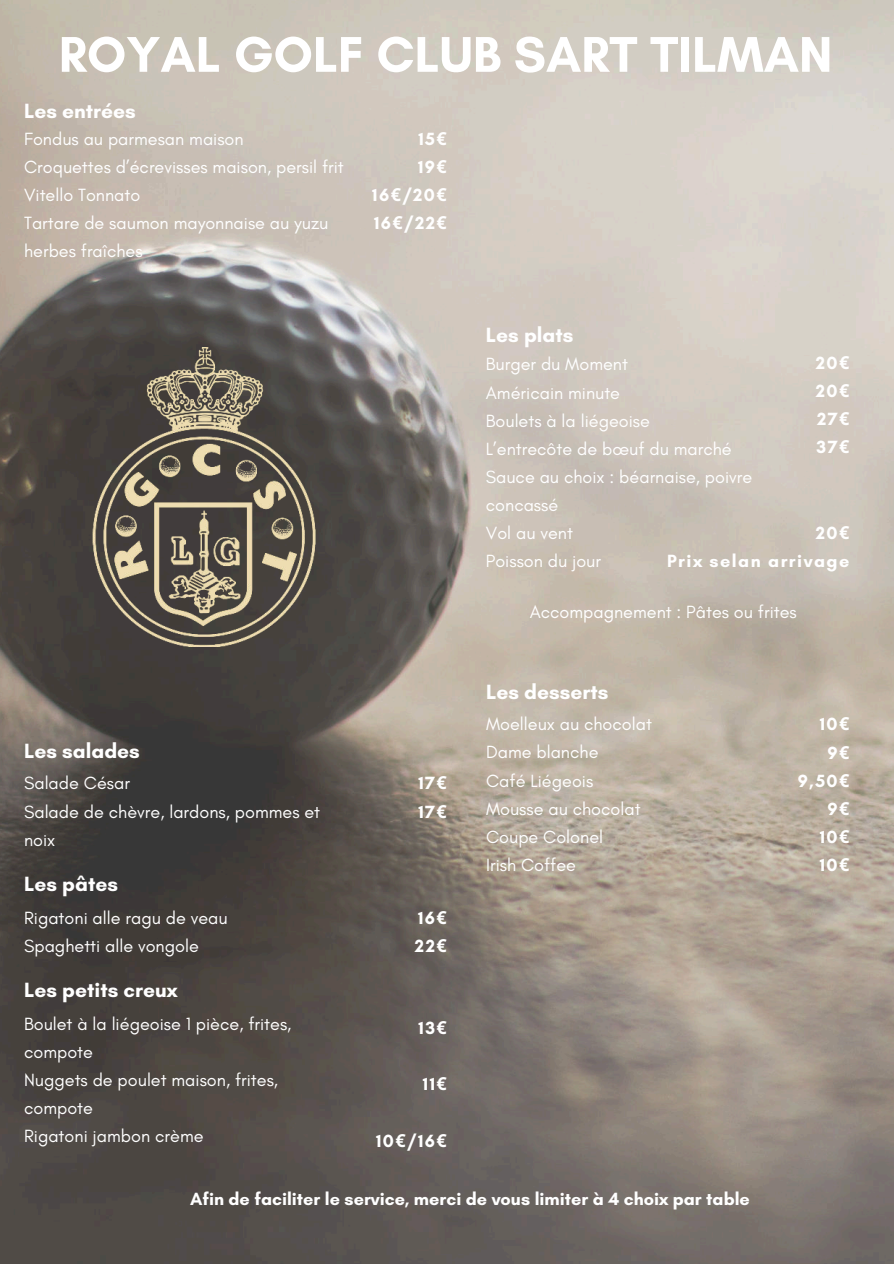
<style>
.page{position:relative;width:894px;height:1264px;background:#fff}
.page>*{position:absolute;margin:0;border:0;box-sizing:border-box;transform-origin:0 0}
.t1{font:700 51.15px "Glacial Indifference";color:#fff}
.t2{font:700 21px "Glacial Indifference";color:#fff}
.t3{font:18px/28.2px "Glacial Indifference";color:#fff}
.t4{font:700 18px/28.2px "Glacial Indifference";color:#fff}
.t5{font:700 18px/28.2px "Glacial Indifference";letter-spacing:.08em;color:#fff;text-align:right}
.s1{font-family:"Noto Sans"}
</style>
<div class="page">
<img style="left:0;top:0;width:893px;height:1263px">
<img style="left:89px;top:347px;width:230px;height:299px">
<h1 class="t1" style="left:59px;top:23px;width:775px">ROYAL GOLF CLUB SART TILMAN</h1>
<p class="t2" style="left:24px;top:98px;width:113px">Les entrées</p>
<p class="t3" style="left:24px;top:125px;width:321px">Fondus au parmesan maison<br>Croquettes d’écrevisses maison, persil frit<br>Vitello Tonnato<br>Tartare de saumon mayonnaise au yuzu herbes fraîches</p>
<p class="t5" style="left:372px;top:124px;width:76px">15<span class="s1">€<br></span>19<span class="s1">€<br></span>16<span class="s1">€</span>/20<span class="s1">€<br></span>16<span class="s1">€</span>/22<span class="s1">€</span></p>
<p class="t2" style="left:24px;top:738px;width:117px">Les salades</p>
<p class="t3" style="left:24px;top:769px;width:297px">Salade César<br>Salade de chèvre, lardons, pommes et noix</p>
<p class="t4" style="left:418px;top:769px;width:30px">17<span class="s1">€<br></span>17<span class="s1">€</span></p>
<p class="t2" style="left:24px;top:871px;width:95px">Les pâtes</p>
<p class="t3" style="left:24px;top:904px;width:205px">Rigatoni alle ragu de veau<br>Spaghetti alle vongole</p>
<p class="t4" style="left:415px;top:903px;width:33px">16<span class="s1">€<br></span>22<span class="s1">€</span></p>
<p class="t2" style="left:24px;top:976px;width:155px">Les petits creux</p>
<p class="t3" style="left:24px;top:1009px;width:269px">Boulet à la liégeoise 1 pièce, frites, compote<br>Nuggets de poulet maison, frites, compote<br>Rigatoni jambon crème</p>
<p class="t4" style="left:418px;top:1013px;width:30px">13<span class="s1">€</span></p>
<p class="t4" style="left:423px;top:1070px;width:25px">11<span class="s1">€</span></p>
<p class="t4" style="left:376px;top:1126px;width:72px">10<span class="s1">€</span>/16<span class="s1">€</span></p>
<p class="t2" style="left:485px;top:321px;width:89px">Les plats</p>
<p class="t4" style="left:815px;top:348px;width:35px;text-align:justify">20<span class="s1">€ </span>20<span class="s1">€ </span>27<span class="s1">€ </span>37<span class="s1">€</span></p>
<p class="t3" style="left:485px;top:351px;width:268px">Burger du Moment<br>Américain minute<br>Boulets à la liégeoise<br>L’entrecôte de bœuf du marché<br>Sauce au choix : béarnaise, poivre concassé<br>Vol au vent<br>Poisson du jour</p>
<p class="t5" style="left:667px;top:519px;width:184px">20<span class="s1">€<br></span>Prix selan arrivage</p>
<p class="t3" style="left:529px;top:598px;width:268px">Accompagnement : Pâtes ou frites</p>
<p class="t2" style="left:486px;top:679px;width:124px">Les desserts</p>
<p class="t3" style="left:486px;top:710px;width:167px">Moelleux au chocolat<br>Dame blanche<br>Café Liégeois<br>Mousse au chocolat<br>Coupe Colonel<br>Irish Coffee</p>
<p class="t4" style="left:797px;top:710px;width:53px;text-align:right">10<span class="s1">€<br></span>9<span class="s1">€<br></span>9,50<span class="s1">€<br></span>9<span class="s1">€<br></span>10<span class="s1">€<br></span>10<span class="s1">€</span></p>
<p class="t4" style="left:190px;top:1184px;width:561px">Afin de faciliter le service, merci de vous limiter à 4 choix par table</p>
</div>
